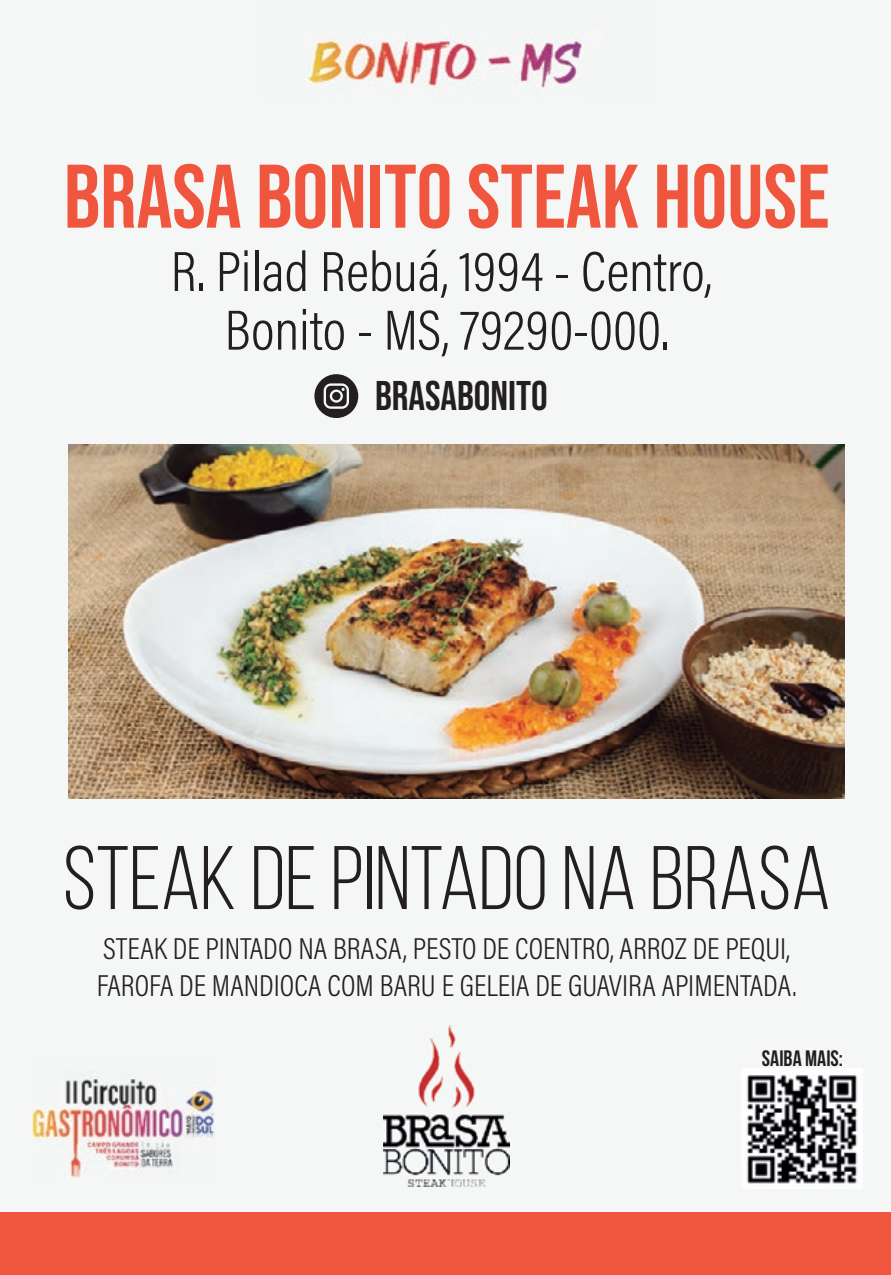
<style>
.page{position:relative;width:891px;height:1275px;background:#f5f7f6}
.page>*{position:absolute;margin:0;border:0;box-sizing:border-box;transform-origin:0 0}
.t1{font:90px "Bebas Neue";color:#231f20}
.t2{font:90px "Bebas Neue";color:#f0563d}
.t3{font:300 57px/58.8px "Acumin Pro Cond";color:#231f20;text-align:center}
.t4{font:41.4px "Bebas Neue";color:#231f20}
.t5{font:300 30.6px/36.6px "Acumin Pro Cond";color:#231f20}
.t6{font:22.2px "Bebas Neue";color:#231f20}
</style>
<div class="page">
<svg style="left:314px;top:374px;width:44px;height:44px"></svg>
<div style="left:332px;top:392px;width:9px;height:8px;background:#231f20;border-radius:50%"></div>
<img style="left:308px;top:39px;width:274px;height:56px">
<img style="left:383px;top:1025px;width:127px;height:162px">
<div style="left:0;top:1212px;width:891px;height:63px;background:#f0563d"></div>
<img style="left:69px;top:445px;width:776px;height:354px">
<img style="left:747px;top:1075px;width:110px;height:109px">
<img style="left:31px;top:1079px;width:184px;height:99px">
<h1 class="t2" style="left:64px;top:146px;width:767px">BRASA BONITO STEAK HOUSE</h1>
<h2 class="t3" style="left:171px;top:241px;width:543px">R. Pilad Rebuá, 1994 - Centro,<br>Bonito - MS, 79290-000.</h2>
<h3 class="t4" style="left:375px;top:372px;width:174px">BRASABONITO</h3>
<h1 class="t1" style="left:63px;top:830px;width:769px">STEAK DE PINTADO NA BRASA</h1>
<p class="t5" style="left:97px;top:930px;width:701px">STEAK DE PINTADO NA BRASA, PESTO DE COENTRO, ARROZ DE PEQUI,<br>FAROFA DE MANDIOCA COM BARU E GELEIA DE GUAVIRA APIMENTADA.</p>
<p class="t6" style="left:762px;top:1046px;width:83px">SAIBA MAIS:</p>
</div>
